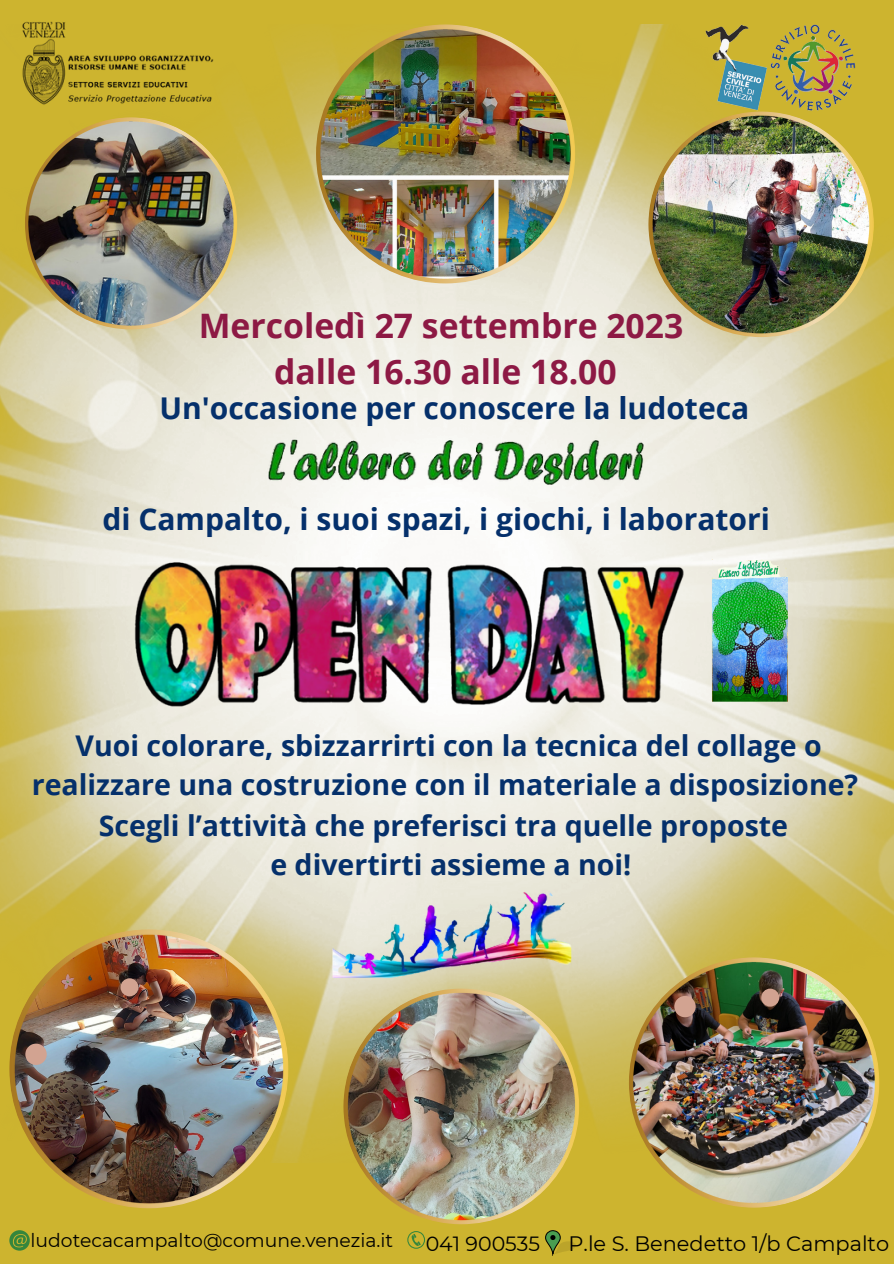
<style>
.page{position:relative;width:894px;height:1264px;background:#fff}
.page>*{position:absolute;margin:0;border:0;box-sizing:border-box;transform-origin:0 0}
.t1{font:700 33.75px "Open Sans";color:#8d1944}
.t2{font:700 30px "Open Sans";color:#05306b}
.t3{font:700 28.5px "Open Sans";color:#05306b}
.t4{font:20.85px "Montserrat";color:#000}
.t5{font:20.55px "Montserrat";color:#000}
.t6{font:18.75px "Montserrat";color:#000}
</style>
<div class="page">
<div style="left:0;top:0;width:893px;height:1263px;background:#cdb42f"></div>
<img style="left:0;top:24px;width:893px;height:1138px">
<img style="left:321px;top:876px;width:252px;height:102px">
<img style="left:121px;top:552px;width:571px;height:170px">
<img style="left:9px;top:929px;width:279px;height:279px">
<img style="left:343px;top:988px;width:236px;height:236px">
<img style="left:25px;top:117px;width:212px;height:212px">
<img style="left:316px;top:24px;width:259px;height:259px">
<img style="left:628px;top:957px;width:250px;height:250px">
<img style="left:705px;top:24px;width:150px;height:87px">
<img style="left:15px;top:21px;width:247px;height:89px">
<img style="left:648px;top:111px;width:225px;height:226px">
<img style="left:258px;top:431px;width:410px;height:70px">
<img style="left:705px;top:560px;width:86px;height:144px">
<svg style="left:9px;top:1230px;width:21px;height:20px"></svg>
<svg style="left:407px;top:1231px;width:18px;height:17px"></svg>
<svg style="left:545px;top:1230px;width:30px;height:24px"></svg>
<div style="left:674px;top:995px;width:21px;height:22px;background:#d2a391;border-radius:50%"></div>
<div style="left:761px;top:988px;width:18px;height:18px;background:#d2a391;border-radius:50%"></div>
<div style="left:25px;top:1043px;width:22px;height:21px;background:#d2a391;border-radius:50%"></div>
<div style="left:120px;top:978px;width:18px;height:18px;background:#d2a391;border-radius:50%"></div>
<p class="t1" style="left:199px;top:302px;width:486px">Mercoledì 27 settembre 2023</p>
<p class="t1" style="left:274px;top:348px;width:344px">dalle 16.30 alle 18.00</p>
<p class="t2" style="left:159px;top:387px;width:591px">Un'occasione per conoscere la ludoteca</p>
<p class="t2" style="left:102px;top:497px;width:668px">di Campalto, i suoi spazi, i giochi, i laboratori</p>
<p class="t3" style="left:75px;top:725px;width:747px">Vuoi colorare, sbizzarrirti con la tecnica del collage o</p>
<p class="t3" style="left:32px;top:764px;width:827px">realizzare una costruzione con il materiale a disposizione?</p>
<p class="t3" style="left:99px;top:805px;width:690px">Scegli l’attività che preferisci tra quelle proposte</p>
<p class="t3" style="left:270px;top:844px;width:362px">e divertirti assieme a noi!</p>
<p class="t6" style="left:30px;top:1228px;width:364px">ludotecacampalto@comune.venezia.it</p>
<p class="t5" style="left:425px;top:1230px;width:116px">041 900535</p>
<p class="t4" style="left:568px;top:1230px;width:322px">P.le S. Benedetto 1/b Campalto</p>
</div>
